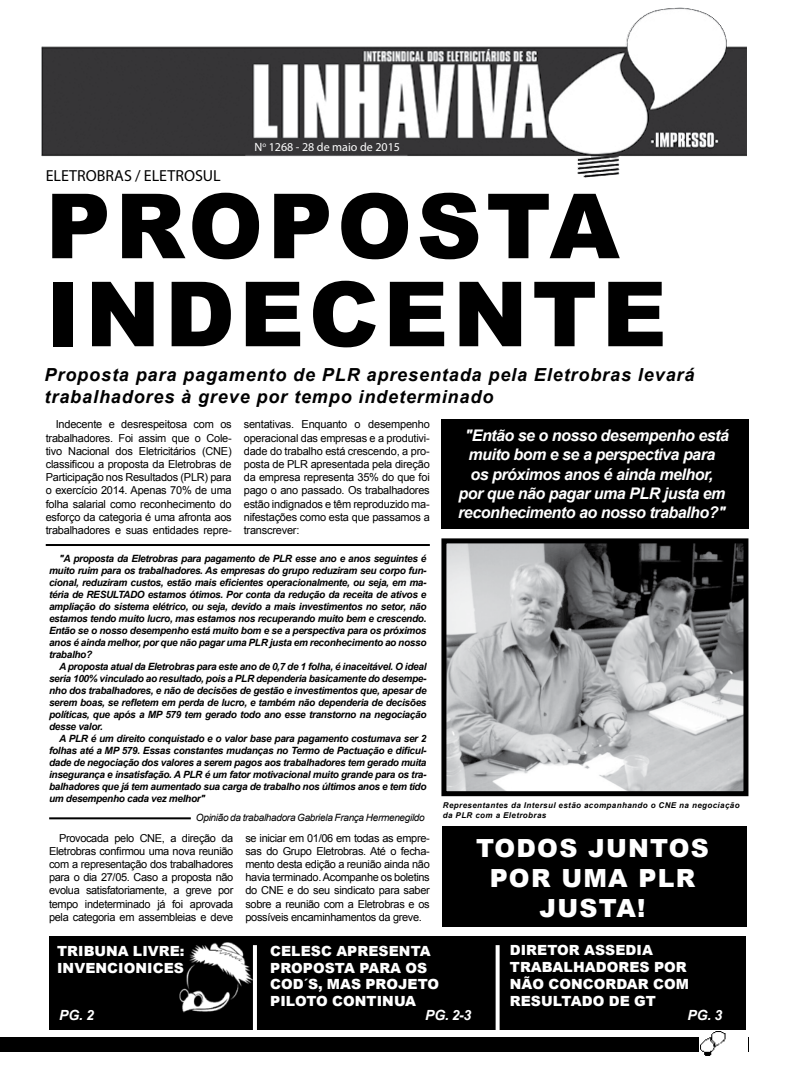
<style>
.page{position:relative;width:791px;height:1080px;background:#fff}
.page>*{position:absolute;margin:0;border:0;box-sizing:border-box;transform-origin:0 0}
.t1{font:900 90px/88px "Arial";letter-spacing:.05em;color:#000}
.t2{font:900 25px/30px "Arial";letter-spacing:.05em;color:#fff;text-align:center}
.t3{font:italic 700 18px/21.6px "Arial";letter-spacing:.05em;color:#000}
.t4{font:italic 700 16px/19.2px "Arial";letter-spacing:-.03em;color:#fff;text-align:center}
.t5{font:16px "Myriad Pro";color:#000}
.t6{font:900 14px/16.8px "Arial";letter-spacing:.005em;color:#fff}
.t7{font:italic 700 14px "Arial";color:#fff}
.t8{font:12px "Myriad Pro";color:#fff}
.t9{font:11px/13.2px "Arial";letter-spacing:-.025em;color:#000;text-align:justify}
.t10{font:italic 700 10px/12px "Arial";letter-spacing:-.03em;color:#000;text-align:justify}
.t11{font:italic 10px "Arial";letter-spacing:-.03em;color:#000}
.t12{font:italic 700 8px/9.6px "Arial";letter-spacing:.05em;color:#000}
</style>
<div class="page">
<div style="left:441px;top:419px;width:307px;height:110px;background:#000"></div>
<img style="left:41px;top:7px;width:706px;height:171px">
<div style="left:49px;top:936px;width:696px;height:94px;background:#000"></div>
<svg style="left:496px;top:945px;width:4px;height:85px"></svg>
<hr style="left:253px;top:945px;width:4px;height:102px;background:#fff">
<img style="left:179px;top:942px;width:78px;height:73px">
<img style="left:447px;top:544px;width:295px;height:246px">
<div style="left:441px;top:538px;width:307px;height:258px;border:5px solid #000"></div>
<hr style="left:46px;top:544px;width:384px;height:2px;background:#000">
<hr style="left:49px;top:817px;width:142px;height:2px;background:#000">
<div style="left:443px;top:826px;width:304px;height:101px;background:#000"></div>
<div style="left:0;top:1037px;width:748px;height:15px;background:#000"></div>
<img style="left:699px;top:1031px;width:48px;height:24px">
<p class="t8" style="left:254px;top:140px;width:147px">N<sup>o</sup> 1268 - 28 de maio de 2015</p>
<h3 class="t5" style="left:46px;top:166px;width:177px">ELETROBRAS / ELETROSUL</h3>
<h1 class="t1" style="left:46px;top:179px;width:622px">PROPOSTA<br>INDECENTE</h1>
<h3 class="t3" style="left:45px;top:365px;width:651px">Proposta para pagamento de PLR apresentada pela Eletrobras levará trabalhadores à greve por tempo indeterminado</h3>
<p class="t9" style="left:46px;top:418px;width:188px;text-indent:10px">Indecente e desrespeitosa com os trabalhadores. Foi assim que o Cole&shy;tivo Nacional dos Eletricitários (CNE) classificou a proposta da Eletrobras de Participação nos Resultados (PLR) para o exercício 2014. Apenas 70% de uma folha salarial como reconhecimento do esforço da categoria é uma afronta aos trabalhadores e suas entidades repre-</p>
<p class="t9" style="left:244px;top:418px;width:187px">sentativas. Enquanto o desempenho operacional das empresas e a produtivi&shy;dade do trabalho está crescendo, a pro&shy;posta de PLR apresentada pela direção da empresa representa 35% do que foi pago o ano passado. Os trabalhadores estão indignados e têm reproduzido ma&shy;nifestações como esta que passamos a transcrever:</p>
<p class="t10" style="left:49px;top:553px;width:379px;text-indent:10px">"A proposta da Eletrobras para pagamento de PLR esse ano e anos seguintes é muito ruim para os trabalhadores. As empresas do grupo reduziram seu corpo fun&shy;cional, reduziram custos, estão mais eficientes operacionalmente, ou seja, em ma&shy;téria de RESULTADO estamos ótimos. Por conta da redução da receita de ativos e ampliação do sistema elétrico, ou seja, devido a mais investimentos no setor, não estamos tendo muito lucro, mas estamos nos recuperando muito bem e crescendo.<br>Então se o nosso desempenho está muito bom e se a perspectiva para os próximos anos é ainda melhor, por que não pagar uma PLR justa em reconhecimento ao nosso trabalho?</p>
<p class="t10" style="left:49px;top:661px;width:379px;text-indent:10px">A proposta atual da Eletrobras para este ano de 0,7 de 1 folha, é inaceitável. O ideal seria 100% vinculado ao resultado, pois a PLR dependeria basicamente do desempe&shy;nho dos trabalhadores, e não de decisões de gestão e investimentos que, apesar de serem boas, se refletem em perda de lucro, e também não dependeria de decisões políticas, que após a MP 579 tem gerado todo ano esse transtorno na negociação desse valor.</p>
<p class="t10" style="left:49px;top:733px;width:379px;text-indent:10px">A PLR é um direito conquistado e o valor base para pagamento costumava ser 2 folhas até a MP 579. Essas constantes mudanças no Termo de Pactuação e dificul&shy;dade de negociação dos valores a serem pagos aos trabalhadores tem gerado muita insegurança e insatisfação. A PLR é um fator motivacional muito grande para os tra&shy;balhadores que já tem aumentado sua carga de trabalho nos últimos anos e tem tido um desempenho cada vez melhor"</p>
<p class="t9" style="left:49px;top:831px;width:186px;text-indent:10px">Provocada pelo CNE, a direção da Eletrobras confirmou uma nova reunião com a representação dos trabalhadores para o dia 27/05. Caso a proposta não evolua satisfatoriamente, a greve por tempo indeterminado já foi aprovada pela categoria em assembleias e deve</p>
<p class="t9" style="left:245px;top:831px;width:186px">se iniciar em 01/06 em todas as empre&shy;sas do Grupo Eletrobras. Até o fecha&shy;mento desta edição a reunião ainda não havia terminado. Acompanhe os boletins do CNE e do seu sindicato para saber sobre a reunião com a Eletrobras e os possíveis encaminhamentos da greve.</p>
<h3 class="t4" style="left:458px;top:427px;width:272px">"Então se o nosso desempenho está muito bom e se a perspectiva para<br>os próximos anos é ainda melhor, por que não pagar uma PLR justa em reconhecimento ao nosso trabalho?"</h3>
<p class="t12" style="left:443px;top:801px;width:298px">Representantes da Intersul estão acompanhando o CNE na negociação da PLR com a Eletrobras</p>
<p class="t11" style="left:196px;top:811px;width:230px">Opinião da trabalhadora Gabriela França Hermenegildo</p>
<h2 class="t2" style="left:476px;top:832px;width:234px">TODOS JU NTOS<br>POR UMA PLR<br>JU STA!</h2>
<h3 class="t6" style="left:510px;top:941px;width:11px">DIRETOR</h3>
<h3 class="t6" style="left:584px;top:941px;width:11px">ASSEDIA</h3>
<h3 class="t6" style="left:510px;top:958px;width:12px">TRA</h3>
<h3 class="t6" style="left:542px;top:958px;width:55px">BALHADORES</h3>
<h3 class="t6" style="left:654px;top:958px;width:12px">POR</h3>
<h3 class="t6" style="left:510px;top:975px;width:51px">NÃO CONCORDAR</h3>
<h3 class="t6" style="left:653px;top:975px;width:37px">CO M</h3>
<h3 class="t6" style="left:510px;top:992px;width:11px">RES</h3>
<h3 class="t6" style="left:541px;top:992px;width:32px">ULTADO</h3>
<h3 class="t6" style="left:609px;top:992px;width:48px">DE GT</h3>
<h3 class="t6" style="left:270px;top:942px;width:42px">CELESC</h3>
<h3 class="t6" style="left:336px;top:942px;width:12px">APRESENTA</h3>
<h3 class="t6" style="left:270px;top:959px;width:12px">PROPOSTA</h3>
<h3 class="t6" style="left:359px;top:959px;width:12px">PARA</h3>
<h3 class="t6" style="left:405px;top:959px;width:12px">OS</h3>
<h3 class="t6" style="left:270px;top:976px;width:12px">COD</h3>
<h3 class="t6" style="left:304px;top:976px;width:74px">´S, MAS PRO</h3>
<h3 class="t6" style="left:398px;top:976px;width:21px">JETO</h3>
<h3 class="t6" style="left:270px;top:992px;width:37px">PI LOTO</h3>
<h3 class="t6" style="left:332px;top:992px;width:12px">CONTIN</h3>
<h3 class="t6" style="left:394px;top:992px;width:24px">UA</h3>
<h3 class="t6" style="left:57px;top:942px;width:10px">TRI</h3>
<h3 class="t6" style="left:57px;top:942px;width:129px;text-indent:27px">BUNA LIVRE:<br>INVENCIONICES</h3>
<h3 class="t7" style="left:59px;top:1005px;width:36px">Pg. 2</h3>
<h3 class="t7" style="left:425px;top:1006px;width:48px">Pg. 2-3</h3>
<h3 class="t7" style="left:687px;top:1006px;width:36px">Pg. 3</h3>
</div>
